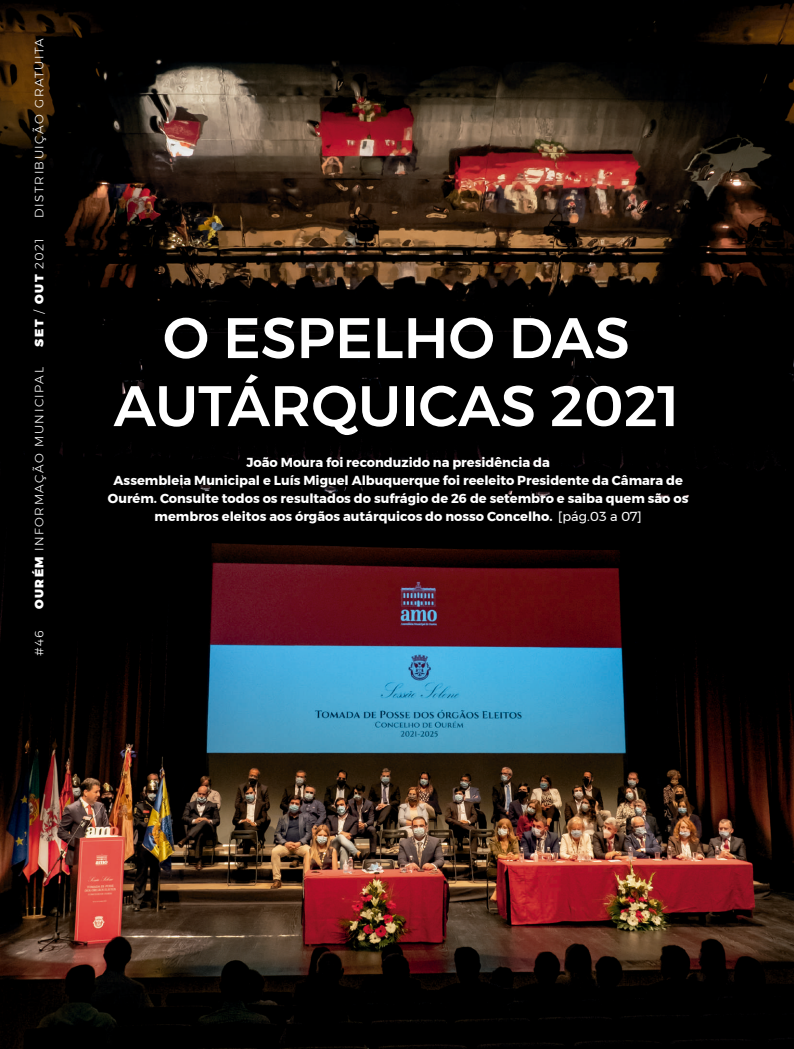
<style>
.page{position:relative;width:794px;height:1049px;background:#fff}
.page>*{position:absolute;margin:0;border:0;box-sizing:border-box;transform-origin:0 0}
.t1{font:500 57px/68px "Montserrat";color:#fff;text-align:center}
.t2{font:700 13px/18px "Montserrat";color:#fff;text-align:center}
.t3{font:300 12px "Montserrat";letter-spacing:.125em;color:#fff}
.t4{font:900 12px "Montserrat";letter-spacing:.125em;color:#fff}
.s1{font-weight:300}
.s2{font-weight:900}
.s3{font-weight:400}
</style>
<div class="page">
<img style="left:0;top:0;width:794px;height:1049px">
<p class="t3" style="left:30px;top:218px;width:181px;rotate:-90deg">DISTRIBUIÇÃO GRATUITA</p>
<p class="t4" style="left:29px;top:347px;width:110px;rotate:-90deg">SET <span class="s1">/</span> OUT <span class="s1">2021</span></p>
<p class="t3" style="left:30px;top:609px;width:243px;rotate:-90deg"><span class="s2">OURÉM</span> INFORMAÇÃO MUNICIPAL</p>
<p class="t3" style="left:30px;top:656px;width:28px;rotate:-90deg">#46</p>
<h1 class="t1" style="left:114px;top:304px;width:567px">O ESPELHO DAS<br>AUTÁRQUICAS 2021</h1>
<p class="t2" style="left:108px;top:453px;width:582px">João Moura foi reconduzido na presidência da<br>Assembleia Municipal e Luís Miguel Albuquerque foi reeleito Presidente da Câmara de Ourém. Consulte todos os resultados do sufrágio de 26 de setembro e saiba quem são os membros eleitos aos órgãos autárquicos do nosso Concelho. <span class="s3">[pág.03 a 07]</span></p>
</div>
